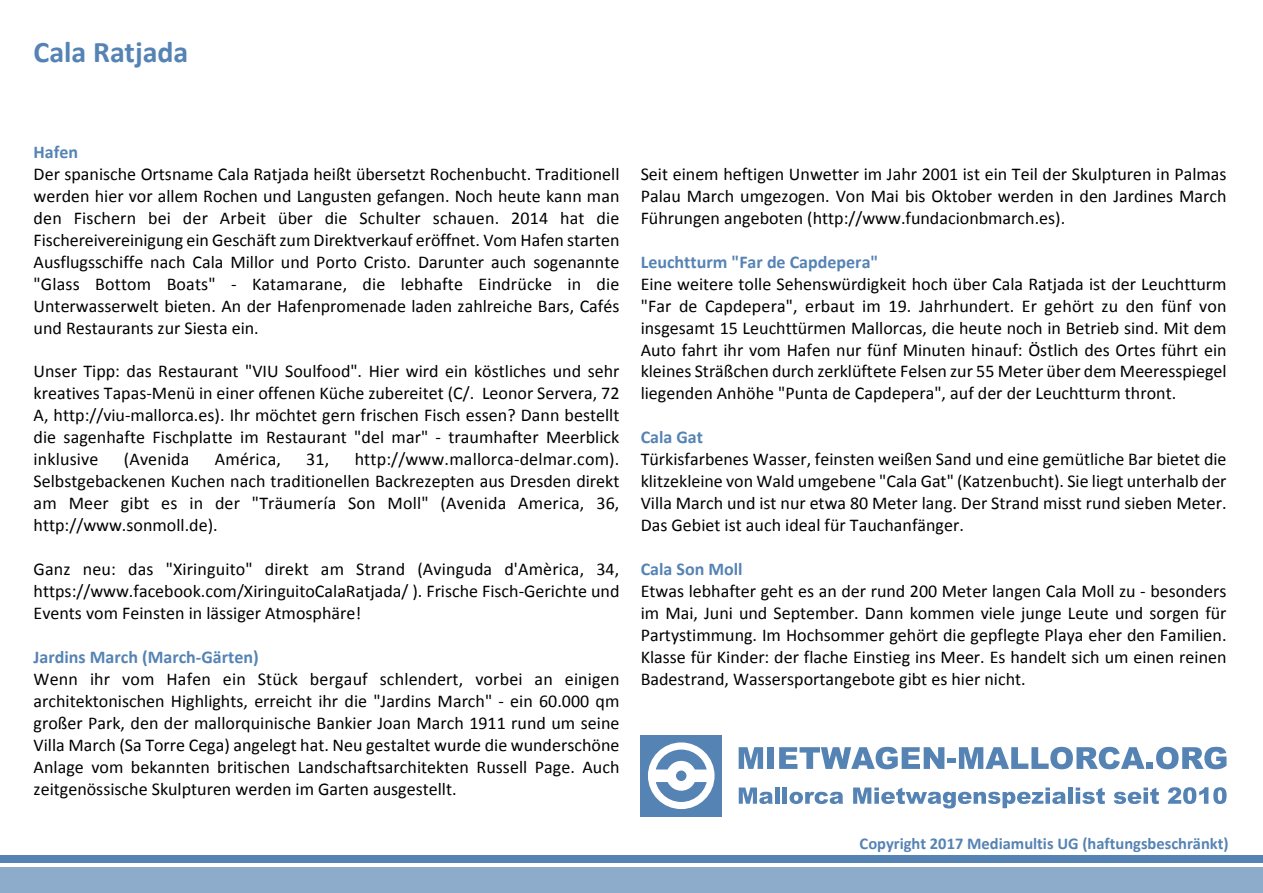
<style>
.page{position:relative;width:1263px;height:893px;background:#fff}
.page>*{position:absolute;margin:0;border:0;box-sizing:border-box;transform-origin:0 0}
.t1{font:700 30px "Calibri";color:#5583b4}
.t2{font:18px/22px "Calibri";color:#000;text-align:justify}
.t3{font:700 18px "Calibri";color:#5583b4}
.t4{font:700 16.5px "Calibri";color:#5583b4}
</style>
<div class="page">
<svg style="left:739px;top:747px;width:24px;height:22px"></svg>
<div style="left:768px;top:747px;width:6px;height:22px;background:#5583b4"></div>
<svg style="left:779px;top:747px;width:365px;height:22px"></svg>
<div style="left:1146px;top:763px;width:7px;height:6px;background:#5583b4"></div>
<svg style="left:1156px;top:747px;width:70px;height:22px"></svg>
<div style="left:641px;top:735px;width:81px;height:81px;background:#5583b4"></div>
<div style="left:648px;top:742px;width:66px;height:67px;border:7px solid #fff;border-radius:50%"></div>
<div style="left:666px;top:761px;width:30px;height:30px;background:#fff;border:4px solid #fff;border-radius:50%"></div>
<div style="left:652px;top:769px;width:58px;height:13px;background:#fff"></div>
<svg style="left:671px;top:766px;width:20px;height:19px"></svg>
<svg style="left:739px;top:787px;width:34px;height:17px"></svg>
<div style="left:775px;top:787px;width:5px;height:17px;background:#5583b4"></div>
<hr style="left:783px;top:787px;width:4px;height:17px;background:#5583b4">
<svg style="left:789px;top:792px;width:54px;height:12px"></svg>
<svg style="left:853px;top:787px;width:213px;height:21px"></svg>
<hr style="left:1068px;top:787px;width:4px;height:17px;background:#5583b4">
<svg style="left:1076px;top:787px;width:29px;height:17px"></svg>
<svg style="left:1114px;top:787px;width:45px;height:17px"></svg>
<svg style="left:1168px;top:787px;width:58px;height:17px"></svg>
<div style="left:0;top:868px;width:1263px;height:25px;background:#8daccc"></div>
<div style="left:0;top:856px;width:1263px;height:7px;background:#5583b4"></div>
<h1 class="t1" style="left:34px;top:39px;width:156px">Cala Ratjada</h1>
<p class="t3" style="left:34px;top:144px;width:46px">Hafen</p>
<p class="t2" style="left:34px;top:164px;width:587px">Der spanische Ortsname Cala Ratjada heißt übersetzt Rochenbucht. Traditionell werden hier vor allem Rochen und Langusten gefangen. Noch heute kann man den Fischern bei der Arbeit über die Schulter schauen. 2014 hat die Fischereivereinigung ein Geschäft zum Direktverkauf eröffnet. Vom Hafen starten Ausflugsschiffe nach Cala Millor und Porto Cristo. Darunter auch sogenannte "Glass Bottom Boats" - Katamarane, die lebhafte Eindrücke in die Unterwasserwelt bieten. An der Hafenpromenade laden zahlreiche Bars, Cafés und Restaurants zur Siesta ein.</p>
<p class="t2" style="left:34px;top:362px;width:587px">Unser Tipp: das Restaurant "VIU Soulfood". Hier wird ein köstliches und sehr kreatives Tapas-Menü in einer offenen Küche zubereitet (C/. Leonor Servera, 72<br>A, http://viu-mallorca.es). Ihr möchtet gern frischen Fisch essen? Dann bestellt die sagenhafte Fischplatte im Restaurant "del mar" - traumhafter Meerblick inklusive</p>
<p class="t2" style="left:34px;top:450px;width:587px;text-indent:321px">http://www.mallorca-delmar.com).<br>Selbstgebackenen Kuchen nach traditionellen Backrezepten aus Dresden direkt am Meer gibt es in der "Träumería Son Moll" (Avenida America, 36, http://www.sonmoll.de).</p>
<p class="t2" style="left:34px;top:560px;width:587px">Ganz neu: das "Xiringuito" direkt am Strand (Avinguda d'Amèrica, 34, https://www.facebook.com/XiringuitoCalaRatjada/ ). Frische Fisch-Gerichte und Events vom Feinsten in lässiger Atmosphäre!</p>
<p class="t3" style="left:34px;top:650px;width:227px">Jardins March (March-Gärten)</p>
<p class="t2" style="left:34px;top:670px;width:587px">Wenn ihr vom Hafen ein Stück bergauf schlendert, vorbei an einigen architektonischen Highlights, erreicht ihr die "Jardins March" - ein 60.000 qm großer Park, den der mallorquinische Bankier Joan March 1911 rund um seine Villa March (Sa Torre Cega) angelegt hat. Neu gestaltet wurde die wunderschöne Anlage vom bekannten britischen Landschaftsarchitekten Russell Page. Auch zeitgenössische Skulpturen werden im Garten ausgestellt.</p>
<p class="t2" style="left:124px;top:450px;width:67px">(Avenida</p>
<p class="t2" style="left:215px;top:450px;width:68px">América,</p>
<p class="t2" style="left:306px;top:450px;width:25px">31,</p>
<p class="t2" style="left:641px;top:164px;width:587px">Seit einem heftigen Unwetter im Jahr 2001 ist ein Teil der Skulpturen in Palmas Palau March umgezogen. Von Mai bis Oktober werden in den Jardines March Führungen angeboten (http://www.fundacionbmarch.es).</p>
<p class="t3" style="left:641px;top:254px;width:239px">Leuchtturm "Far de Capdepera"</p>
<p class="t2" style="left:641px;top:274px;width:587px">Eine weitere tolle Sehenswürdigkeit hoch über Cala Ratjada ist der Leuchtturm "Far de Capdepera", erbaut im 19. Jahrhundert. Er gehört zu den fünf von insgesamt 15 Leuchttürmen Mallorcas, die heute noch in Betrieb sind. Mit dem Auto fahrt ihr vom Hafen nur fünf Minuten hinauf: Östlich des Ortes führt ein kleines Sträßchen durch zerklüftete Felsen zur 55 Meter über dem Meeresspiegel liegenden Anhöhe "Punta de Capdepera", auf der der Leuchtturm thront.</p>
<p class="t3" style="left:641px;top:430px;width:64px">Cala Gat</p>
<p class="t2" style="left:641px;top:450px;width:587px">Türkisfarbenes Wasser, feinsten weißen Sand und eine gemütliche Bar bietet die klitzekleine von Wald umgebene "Cala Gat" (Katzenbucht). Sie liegt unterhalb der Villa March und ist nur etwa 80 Meter lang. Der Strand misst rund sieben Meter.<br>Das Gebiet ist auch ideal für Tauchanfänger.</p>
<p class="t3" style="left:641px;top:562px;width:103px">Cala Son Moll</p>
<p class="t2" style="left:641px;top:582px;width:587px">Etwas lebhafter geht es an der rund 200 Meter langen Cala Moll zu - besonders im Mai, Juni und September. Dann kommen viele junge Leute und sorgen für Partystimmung. Im Hochsommer gehört die gepflegte Playa eher den Familien.<br>Klasse für Kinder: der flache Einstieg ins Meer. Es handelt sich um einen reinen Badestrand, Wassersportangebote gibt es hier nicht.</p>
<p class="t4" style="left:860px;top:836px;width:371px">Copyright 2017 Mediamultis UG (haftungsbeschränkt)</p>
</div>
